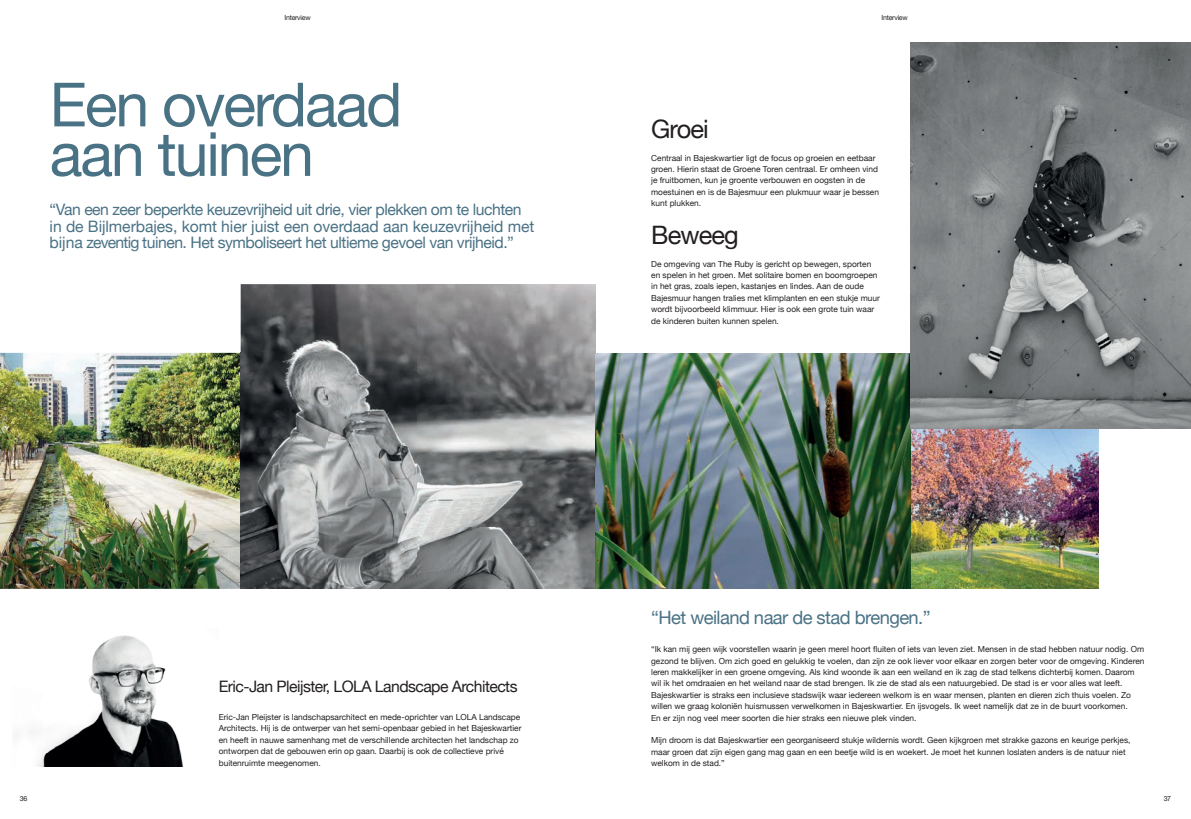
<style>
.page{position:relative;width:1191px;height:819px;background:#fff}
.page>*{position:absolute;margin:0;border:0;box-sizing:border-box;transform-origin:0 0}
.t1{font:60.99px/49.5px "Helvetica Neue";letter-spacing:-.035em;color:#4a7285}
.t2{font:25.38px "Helvetica Neue";letter-spacing:-.035em;color:#231f20}
.t3{font:18.38px "Helvetica Neue";letter-spacing:-.03em;color:#4a7285}
.t4{font:15.75px/16.6px "Helvetica Neue";letter-spacing:-.03em;color:#4a7285}
.t5{font:15.75px "Helvetica Neue";letter-spacing:-.035em;color:#231f20}
.t6{font:8.31px/11.4px "Helvetica Neue";color:#231f20}
.t7{font:7px "Helvetica Neue";letter-spacing:-.035em;color:#231f20}
</style>
<div class="page">
<img style="left:13px;top:635px;width:170px;height:131px">
<img style="left:0;top:353px;width:241px;height:236px">
<img style="left:241px;top:284px;width:177px;height:91px">
<img style="left:418px;top:284px;width:177px;height:305px">
<img style="left:327px;top:375px;width:91px;height:214px">
<img style="left:241px;top:353px;width:86px;height:236px">
<img style="left:910px;top:428px;width:188px;height:160px">
<img style="left:595px;top:353px;width:315px;height:235px">
<img style="left:910px;top:43px;width:281px;height:385px">
<p class="t7" style="left:284px;top:12px;width:28px">Interview</p>
<h1 class="t1" style="left:50px;top:83px;width:354px">Een overdaad aan tuinen</h1>
<h3 class="t4" style="left:50px;top:202px;width:486px">“Van een zeer beperkte keuzevrijheid uit drie, vier plekken om te luchten in de Bijlmerbajes, komt hier juist een overdaad aan keuzevrijheid met bijna zeventig tuinen. Het symboliseert het ultieme gevoel van vrijheid.”</h3>
<h3 class="t5" style="left:219px;top:675px;width:300px">Eric-Jan Pleijster, LOLA Landscape Architects</h3>
<p class="t6" style="left:219px;top:712px;width:304px">Eric-Jan Pleijster is landschapsarchitect en mede-oprichter van LOLA Landscape Architects. Hij is de ontwerper van het semi-openbaar gebied in het Bajeskwartier en heeft in nauwe samenhang met de verschillende architecten het landschap zo ontworpen dat de gebouwen erin op gaan. Daarbij is ook de collectieve privé buitenruimte meegenomen.</p>
<p class="t7" style="left:881px;top:12px;width:28px">Interview</p>
<h2 class="t2" style="left:651px;top:111px;width:59px">Groei</h2>
<p class="t6" style="left:651px;top:152px;width:229px">Centraal in Bajeskwartier ligt de focus op groeien en eetbaar groen. Hierin staat de Groene Toren centraal. Er omheen vind je fruitbomen, kun je groente verbouwen en oogsten in de moestuinen en is de Bajesmuur een plukmuur waar je bessen kunt plukken.</p>
<h2 class="t2" style="left:651px;top:216px;width:89px">Beweeg</h2>
<p class="t6" style="left:651px;top:258px;width:230px">De omgeving van The Ruby is gericht op bewegen, sporten en spelen in het groen. Met solitaire bomen en boomgroepen in het gras, zoals iepen, kastanjes en lindes. Aan de oude Bajesmuur hangen tralies met klimplanten en een stukje muur wordt bijvoorbeeld klimmuur. Hier is ook een grote tuin waar de kinderen buiten kunnen spelen.</p>
<h3 class="t3" style="left:651px;top:604px;width:281px">“Het weiland naar de stad brengen.”</h3>
<p class="t6" style="left:651px;top:644px;width:495px">“Ik kan mij geen wijk voorstellen waarin je geen merel hoort fluiten of iets van leven ziet. Mensen in de stad hebben natuur nodig. Om gezond te blijven. Om zich goed en gelukkig te voelen, dan zijn ze ook liever voor elkaar en zorgen beter voor de omgeving. Kinderen leren makkelijker in een groene omgeving. Als kind woonde ik aan een weiland en ik zag de stad telkens dichterbij komen. Daarom wil ik het omdraaien en het weiland naar de stad brengen. Ik zie de stad als een natuurgebied. De stad is er voor alles wat leeft.<br>Bajeskwartier is straks een inclusieve stadswijk waar iedereen welkom is en waar mensen, planten en dieren zich thuis voelen. Zo willen we graag koloniën huismussen verwelkomen in Bajeskwartier. En ijsvogels. Ik weet namelijk dat ze in de buurt voorkomen.<br>En er zijn nog veel meer soorten die hier straks een nieuwe plek vinden.</p>
<p class="t6" style="left:651px;top:735px;width:481px">Mijn droom is dat Bajeskwartier een georganiseerd stukje wildernis wordt. Geen kijkgroen met strakke gazons en keurige perkjes, maar groen dat zijn eigen gang mag gaan en een beetje wild is en woekert. Je moet het kunnen loslaten anders is de natuur niet welkom in de stad.”</p>
<p class="t7" style="left:20px;top:793px;width:9px">36</p>
<p class="t7" style="left:1163px;top:793px;width:9px">37</p>
</div>
